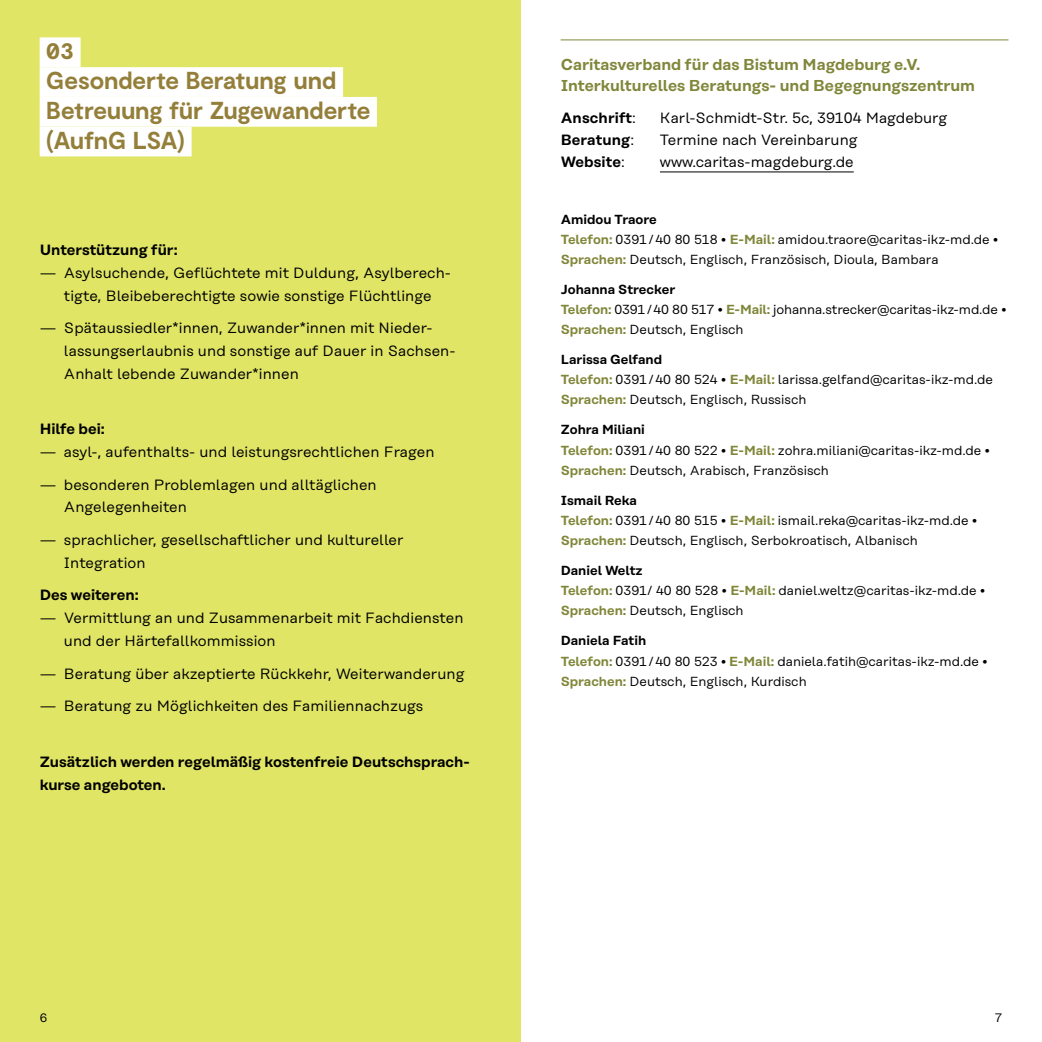
<style>
.page{position:relative;width:1042px;height:1042px;background:#fff}
.page>*{position:absolute;margin:0;border:0;box-sizing:border-box;transform-origin:0 0}
.t1{font:700 24.5px/29.8px "Moderat";letter-spacing:-.01em;color:#947f3a}
.t2{font:600 15.75px/21px "Rational Text";color:#80873a}
.t3{font:14.88px/22.8px "Rational Text";letter-spacing:.005em;color:#000}
.t4{font:600 14.88px/22.8px "Rational Text";color:#000}
.t5{font:13.12px/20.1px "Rational Text";color:#000}
.t6{font:12.25px "Rational Text";color:#000}
.s1{font-weight:400}
.s2{font-weight:600}
.s3{font-weight:600;color:#80873a}
</style>
<div class="page">
<div style="left:0;top:0;width:521px;height:1042px;background:#e0e566"></div>
<div style="left:40px;top:37px;width:41px;height:30px;background:#fff"></div>
<div style="left:40px;top:67px;width:303px;height:30px;background:#fff"></div>
<div style="left:40px;top:97px;width:337px;height:30px;background:#fff"></div>
<div style="left:40px;top:127px;width:152px;height:29px;background:#fff"></div>
<hr style="left:561px;top:39px;width:447px;height:1px;background:#80873a">
<hr style="left:660px;top:171px;width:194px;height:1px;background:#000">
<h1 class="t1" style="left:46px;top:37px;width:325px">03<br>Gesonderte Beratung und<br>Betreuung für Zugewanderte (AufnG LSA)</h1>
<p class="t4" style="left:40px;top:238px;width:140px">Unterstützung für:</p>
<p class="t3" style="left:40px;top:261px;width:413px;text-align:center">— Asylsuchende, Geflüchtete mit Duldung, Asylberech&shy;tigte, Bleibeberechtigte sowie sonstige Flüchtlinge</p>
<p class="t3" style="left:64px;top:317px;width:393px;text-indent:-24px">— Spätaussiedler*innen, Zuwander*innen mit Nieder&shy;lassungserlaubnis und sonstige auf Dauer in Sachsen-<br>Anhalt lebende Zuwander*innen</p>
<p class="t4" style="left:40px;top:417px;width:67px">Hilfe bei:</p>
<p class="t3" style="left:40px;top:440px;width:396px">— asyl-, aufenthalts- und leistungsrechtlichen Fragen</p>
<p class="t3" style="left:64px;top:473px;width:314px;text-indent:-24px">— besonderen Problemlagen und alltäglichen<br>Angelegenheiten</p>
<p class="t3" style="left:64px;top:528px;width:341px;text-indent:-24px">— sprachlicher, gesellschaftlicher und kultureller<br>Integration</p>
<p class="t4" style="left:40px;top:584px;width:100px">Des weiteren:</p>
<p class="t3" style="left:64px;top:606px;width:401px;text-indent:-24px">— Vermittlung an und Zusammenarbeit mit Fachdiensten und der Härtefallkommission</p>
<p class="t3" style="left:40px;top:662px;width:426px">— Beratung über akzeptierte Rückkehr, Weiterwanderung</p>
<p class="t3" style="left:40px;top:694px;width:385px">— Beratung zu Möglichkeiten des Familiennachzugs</p>
<p class="t4" style="left:40px;top:750px;width:432px">Zusätzlich werden regelmäßig kostenfreie Deutschsprach&shy;kurse angeboten.</p>
<p class="t2" style="left:561px;top:54px;width:416px">Caritasverband für das Bistum Magdeburg e.V.<br>Interkulturelles Beratungs- und Begegnungszentrum</p>
<p class="t4" style="left:561px;top:106px;width:77px">Anschrift<span class="s1">:</span></p>
<p class="t3" style="left:660px;top:106px;width:288px">Karl-Schmidt-Str. 5c, 39104 Magdeburg</p>
<p class="t4" style="left:561px;top:128px;width:75px">Beratung<span class="s1">:</span></p>
<p class="t3" style="left:660px;top:128px;width:199px">Termine nach Vereinbarung</p>
<p class="t4" style="left:561px;top:150px;width:66px">Website<span class="s1">:</span></p>
<p class="t3" style="left:660px;top:150px;width:195px">www.caritas-magdeburg.de</p>
<p class="t5" style="left:561px;top:209px;width:439px"><span class="s2">Amidou Traore<br></span><span class="s3">Telefon:</span> 0391 / 40 80 518 • <span class="s3">E-Mail:</span> amidou.traore@caritas-ikz-md.de •<br><span class="s3">Sprachen:</span> Deutsch, Englisch, Französisch, Dioula, Bambara</p>
<p class="t5" style="left:561px;top:279px;width:447px"><span class="s2">Johanna Strecker<br></span><span class="s3">Telefon:</span> 0391 / 40 80 517 • <span class="s3">E-Mail:</span> johanna.strecker@caritas-ikz-md.de •<br><span class="s3">Sprachen:</span> Deutsch, Englisch</p>
<p class="t5" style="left:561px;top:349px;width:434px"><span class="s2">Larissa Gelfand<br></span><span class="s3">Telefon:</span> 0391 / 40 80 524 • <span class="s3">E-Mail:</span> larissa.gelfand@caritas-ikz-md.de<br><span class="s3">Sprachen:</span> Deutsch, Englisch, Russisch</p>
<p class="t5" style="left:561px;top:420px;width:431px"><span class="s2">Zohra Miliani<br></span><span class="s3">Telefon:</span> 0391 / 40 80 522 • <span class="s3">E-Mail:</span> zohra.miliani@caritas-ikz-md.de •<br><span class="s3">Sprachen:</span> Deutsch, Arabisch, Französisch</p>
<p class="t5" style="left:561px;top:490px;width:418px"><span class="s2">Ismail Reka<br></span><span class="s3">Telefon:</span> 0391 / 40 80 515 • <span class="s3">E-Mail:</span> ismail.reka@caritas-ikz-md.de •<br><span class="s3">Sprachen:</span> Deutsch, Englisch, Serbokroatisch, Albanisch</p>
<p class="t5" style="left:561px;top:560px;width:426px"><span class="s2">Daniel Weltz<br></span><span class="s3">Telefon:</span> 0391/ 40 80 528 • <span class="s3">E-Mail:</span> daniel.weltz@caritas-ikz-md.de •<br><span class="s3">Sprachen:</span> Deutsch, Englisch</p>
<p class="t5" style="left:561px;top:631px;width:428px"><span class="s2">Daniela Fatih<br></span><span class="s3">Telefon:</span> 0391 / 40 80 523 • <span class="s3">E-Mail:</span> daniela.fatih@caritas-ikz-md.de •<br><span class="s3">Sprachen:</span> Deutsch, Englisch, Kurdisch</p>
<p class="t6" style="left:40px;top:1011px;width:9px">6</p>
<p class="t6" style="left:995px;top:1011px;width:9px">7</p>
</div>
